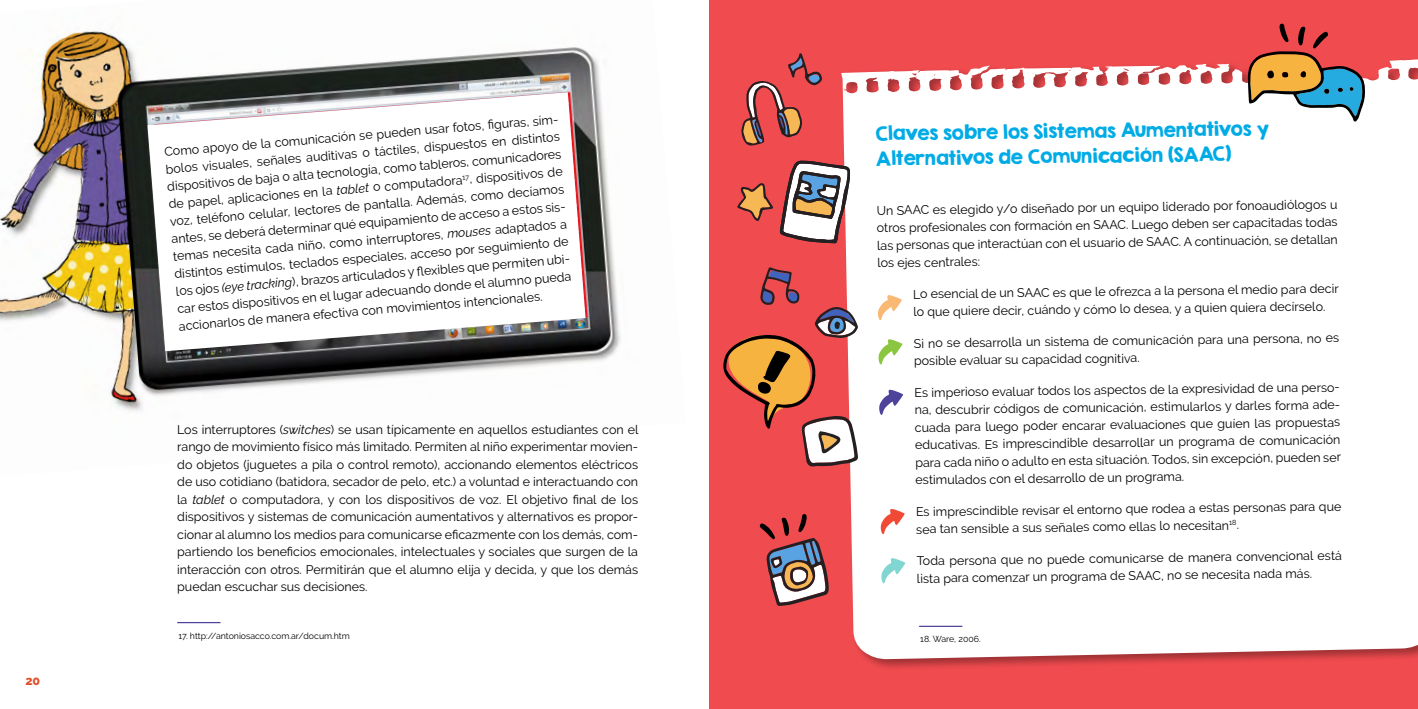
<style>
.page{position:relative;width:1418px;height:709px;background:#fff}
.page>*{position:absolute;margin:0;border:0;box-sizing:border-box;transform-origin:0 0}
.t1{font:17.5px/25px "KG Second Chances Solid";color:#00abe6}
.t2{font:12.5px/17.5px "Raleway";color:#000;text-align:justify}
.t3{font:800 12.5px "Raleway";color:#e0502b}
.t4{font:8.75px "Raleway";color:#000}
.s1{font-style:italic}
</style>
<div class="page">
<img style="left:0;top:31px;width:621px;height:380px">
<svg style="left:147px;top:92px;width:438px;height:259px"></svg>
<div style="left:709px;top:0;width:708px;height:709px;background:#f04b4f"></div>
<div style="left:839px;top:57px;width:578px;height:613px;background:#000;opacity:.34"></div>
<div style="left:841px;top:59px;width:576px;height:600px;background:#fff"></div>
<svg style="left:877px;top:295px;width:25px;height:25px"></svg>
<svg style="left:878px;top:339px;width:24px;height:25px"></svg>
<svg style="left:879px;top:390px;width:24px;height:25px"></svg>
<svg style="left:880px;top:509px;width:25px;height:25px"></svg>
<svg style="left:881px;top:558px;width:24px;height:25px"></svg>
<hr style="left:177px;top:622px;width:43px;height:1px;background:#4e439b">
<hr style="left:919px;top:625px;width:43px;height:2px;background:#4e439b">
<svg style="left:737px;top:183px;width:36px;height:38px"></svg>
<svg style="left:741px;top:53px;width:81px;height:93px"></svg>
<svg style="left:779px;top:161px;width:71px;height:82px"></svg>
<svg style="left:759px;top:514px;width:70px;height:92px"></svg>
<svg style="left:723px;top:267px;width:135px;height:199px"></svg>
<svg style="left:1247px;top:23px;width:118px;height:99px"></svg>
<p class="t3" style="left:26px;top:673px;width:16px">20</p>
<p class="t2" style="left:163px;top:144px;width:397px;rotate:-5deg">Como apoyo de la comunicación se pueden usar fotos, fi guras, sím&shy;bolos visuales, señales auditivas o táctiles, dispuestos en distintos dispositivos de baja o alta tecnología, como tableros, comunicadores de papel, aplicaciones en la <span class="s1">tablet</span> o computadora<sup>17</sup>, dispositivos de voz, teléfono celular, lectores de pantalla. Además, como decíamos antes, se deberá determinar qué equipamiento de acceso a estos sis&shy;temas necesita cada niño, como interruptores, <span class="s1">mouses</span> adaptados a distintos estímulos, teclados especiales, acceso por seguimiento de los ojos <span class="s1">(eye tracking</span>), brazos articulados y fl exibles que permiten ubi&shy;car estos dispositivos en el lugar adecuando donde el alumno pueda accionarlos de manera efectiva con movimientos intencionales.</p>
<p class="t2" style="left:177px;top:420px;width:462px">Los interruptores (<span class="s1">switches</span>) se usan típicamente en aquellos estudiantes con el rango de movimiento físico más limitado. Permiten al niño experimentar movien&shy;do objetos (juguetes a pila o control remoto), accionando elementos eléctricos de uso cotidiano (batidora, secador de pelo, etc.) a voluntad e interactuando con la <span class="s1">tablet</span> o computadora, y con los dispositivos de voz. El objetivo final de los dispositivos y sistemas de comunicación aumentativos y alternativos es propor&shy;cionar al alumno los medios para comunicarse eficazmente con los demás, com&shy;partiendo los beneficios emocionales, intelectuales y sociales que surgen de la interacción con otros. Permitirán que el alumno elija y decida, y que los demás puedan escuchar sus decisiones.</p>
<h1 class="t1" style="left:875px;top:122px;width:395px;rotate:-1deg">Claves sobre los Sistemas Aumentativos y<br>Alternativos de Comunicación (SAAC)</h1>
<p class="t2" style="left:876px;top:203px;width:462px;rotate:-1deg">Un SAAC es elegido y/o diseñado por un equipo liderado por fonoaudiólogos u otros profesionales con formación en SAAC. Luego deben ser capacitadas todas las personas que interactúan con el usuario de SAAC. A continuación, se detallan los ejes centrales:</p>
<p class="t2" style="left:912px;top:286px;width:427px;rotate:-1deg">Lo esencial de un SAAC es que le ofrezca a la persona el medio para decir lo que quiere decir, cuándo y cómo lo desea, y a quien quiera decírselo.</p>
<p class="t2" style="left:913px;top:335px;width:427px;line-height:17.1px;rotate:-1deg">Si no se desarrolla un sistema de comunicación para una persona, no es posible evaluar su capacidad cognitiva.</p>
<p class="t2" style="left:913px;top:385px;width:427px;rotate:-1deg">Es imperioso evaluar todos los aspectos de la expresividad de una perso&shy;na, descubrir códigos de comunicación, estimularlos y darles forma ade&shy;cuada para luego poder encarar evaluaciones que guíen las propuestas educativas. Es imprescindible desarrollar un programa de comunicación para cada niño o adulto en esta situación. Todos, sin excepción, pueden ser estimulados con el desarrollo de un programa.</p>
<p class="t2" style="left:915px;top:504px;width:427px;rotate:-1deg">Es imprescindible revisar el entorno que rodea a estas personas para que sea tan sensible a sus señales como ellas lo necesitan<sup>18</sup>.</p>
<p class="t2" style="left:916px;top:553px;width:427px;rotate:-1deg">Toda persona que no puede comunicarse de manera convencional está lista para comenzar un programa de SAAC, no se necesita nada más.</p>
<p class="t4" style="left:178px;top:630px;width:173px">17. http://antoniosacco.com.ar/docum.htm</p>
<p class="t4" style="left:920px;top:634px;width:62px">18. Ware, 2006.</p>
</div>
